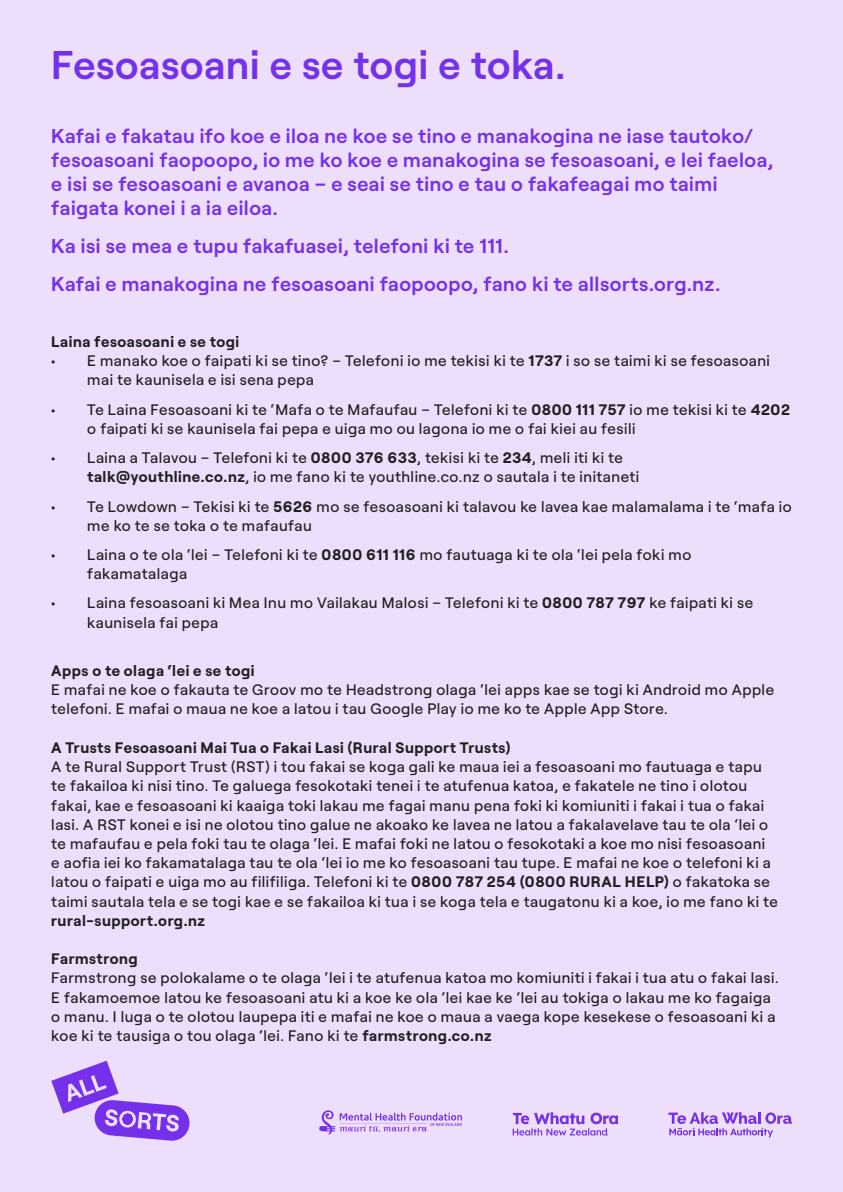
<style>
.page{position:relative;width:843px;height:1192px;background:#fff}
.page>*{position:absolute;margin:0;border:0;box-sizing:border-box;transform-origin:0 0}
.t1{font:600 40px "Roobert";letter-spacing:.015em;color:#7430ea}
.t2{font:600 20px/24px "Roobert";letter-spacing:.025em;color:#7430ea}
.t3{font:500 15.2px/19.2px "Roobert";letter-spacing:.035em;color:#231f20}
.t4{font:700 15.2px "Roobert";letter-spacing:.035em;color:#231f20}
.s1{font-weight:700}
</style>
<div class="page">
<div style="left:0;top:0;width:842px;height:1191px;background:#eddefc"></div>
<svg style="left:319px;top:1110px;width:143px;height:24px"></svg>
<svg style="left:51px;top:1060px;width:139px;height:80px"></svg>
<svg style="left:512px;top:1112px;width:106px;height:23px"></svg>
<svg style="left:668px;top:1112px;width:123px;height:25px"></svg>
<p class="t1" style="left:51px;top:34px;width:515px">Fesoasoani e se togi e toka.</p>
<p class="t2" style="left:51px;top:123px;width:723px">Kafai e fakatau ifo koe e iloa ne koe se tino e manakogina ne iase tautoko/ fesoasoani faopoopo, io me ko koe e manakogina se fesoasoani, e lei faeloa, e isi se fesoasoani e avanoa – e seai se tino e tau o fakafeagai mo taimi faigata konei i a ia eiloa.</p>
<p class="t2" style="left:51px;top:233px;width:458px">Ka isi se mea e tupu fakafuasei, telefoni ki te 111.</p>
<p class="t2" style="left:51px;top:271px;width:670px">Kafai e manakogina ne fesoasoani faopoopo, fano ki te allsorts.org.nz.</p>
<p class="t4" style="left:51px;top:330px;width:189px">Laina fesoasoani e se togi</p>
<p class="t3" style="left:87px;top:350px;width:684px;text-indent:-36px">• E manako koe o faipati ki se tino? – Telefoni io me tekisi ki te <span class="s1">1737</span> i so se taimi ki se fesoasoani mai te kaunisela e isi sena pepa</p>
<p class="t3" style="left:87px;top:398px;width:703px;text-indent:-36px">• Te Laina Fesoasoani ki te ‘Mafa o te Mafaufau – Telefoni ki te <span class="s1">0800 111 757</span> io me tekisi ki te <span class="s1">4202 </span>o faipati ki se kaunisela fai pepa e uiga mo ou lagona io me o fai kiei au fesili</p>
<p class="t3" style="left:87px;top:447px;width:553px;text-indent:-36px">• Laina a Talavou – Telefoni ki te <span class="s1">0800 376 633</span>, tekisi ki te <span class="s1">234</span>, meli iti ki te <span class="s1">talk@youthline.co.nz</span>, io me fano ki te youthline.co.nz o sautala i te initaneti</p>
<p class="t3" style="left:87px;top:495px;width:705px;text-indent:-36px">• Te Lowdown – Tekisi ki te <span class="s1">5626</span> mo se fesoasoani ki talavou ke lavea kae malamalama i te ‘mafa io me ko te se toka o te mafaufau</p>
<p class="t3" style="left:87px;top:543px;width:605px;text-indent:-36px">• Laina o te ola ‘lei – Telefoni ki te <span class="s1">0800 611 116</span> mo fautuaga ki te ola ‘lei pela foki mo fakamatalaga</p>
<p class="t3" style="left:87px;top:592px;width:667px;text-indent:-36px">• Laina fesoasoani ki Mea Inu mo Vailakau Malosi – Telefoni ki te <span class="s1">0800 787 797</span> ke faipati ki se kaunisela fai pepa</p>
<p class="t4" style="left:51px;top:658px;width:205px">Apps o te olaga ‘lei e se togi</p>
<p class="t3" style="left:51px;top:679px;width:724px">E mafai ne koe o fakauta te Groov mo te Headstrong olaga ‘lei apps kae se togi ki Android mo Apple telefoni. E mafai o maua ne koe a latou i tau Google Play io me ko te Apple App Store.</p>
<p class="t4" style="left:51px;top:735px;width:460px">A Trusts Fesoasoani Mai Tua o Fakai Lasi (Rural Support Trusts)</p>
<p class="t3" style="left:51px;top:755px;width:728px">A te Rural Support Trust (RST) i tou fakai se koga gali ke maua iei a fesoasoani mo fautuaga e tapu te fakailoa ki nisi tino. Te galuega fesokotaki tenei i te atufenua katoa, e fakatele ne tino i olotou fakai, kae e fesoasoani ki kaaiga toki lakau me fagai manu pena foki ki komiuniti i fakai i tua o fakai lasi. A RST konei e isi ne olotou tino galue ne akoako ke lavea ne latou a fakalavelave tau te ola ‘lei o te mafaufau e pela foki tau te olaga ‘lei. E mafai foki ne latou o fesokotaki a koe mo nisi fesoasoani<br>e aofia iei ko fakamatalaga tau te ola ‘lei io me ko fesoasoani tau tupe. E mafai ne koe o telefoni ki a latou o faipati e uiga mo au filifiliga. Telefoni ki te <span class="s1">0800 787 254 (0800 RURAL HELP)</span> o fakatoka se taimi sautala tela e se togi kae e se fakailoa ki tua i se koga tela e taugatonu ki a koe, io me fano ki te <span class="s1">rural-support.org.nz</span></p>
<p class="t4" style="left:51px;top:946px;width:88px">Farmstrong</p>
<p class="t3" style="left:51px;top:967px;width:728px">Farmstrong se polokalame o te olaga ‘lei i te atufenua katoa mo komiuniti i fakai i tua atu o fakai lasi.<br>E fakamoemoe latou ke fesoasoani atu ki a koe ke ola ‘lei kae ke ‘lei au tokiga o lakau me ko fagaiga o manu. I luga o te olotou laupepa iti e mafai ne koe o maua a vaega kope kesekese o fesoasoani ki a koe ki te tausiga o tou olaga ‘lei. Fano ki te <span class="s1">farmstrong.co.nz</span></p>
</div>
